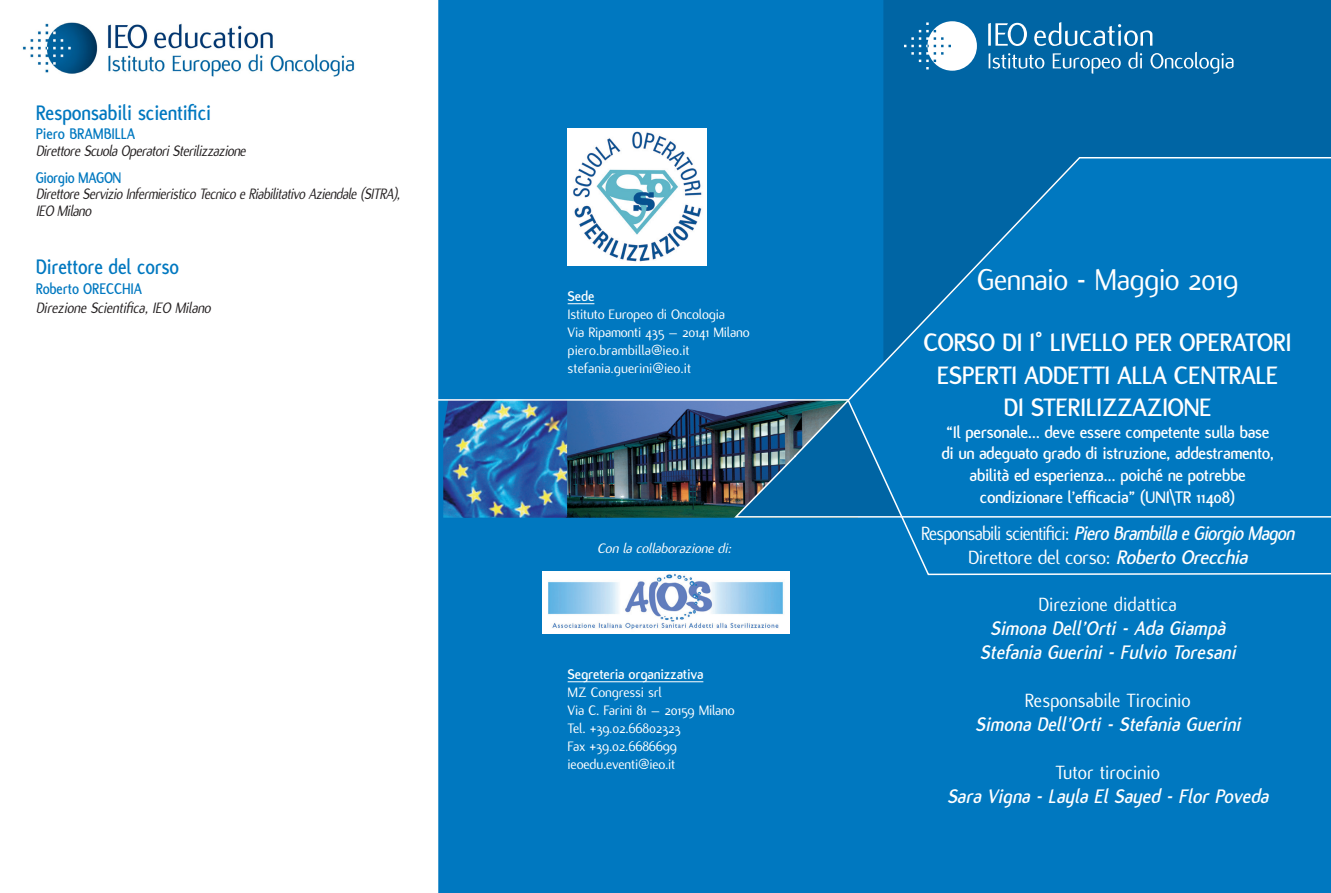
<style>
.page{position:relative;width:1331px;height:893px;background:#fff}
.page>*{position:absolute;margin:0;border:0;box-sizing:border-box;transform-origin:0 0}
.t1{font:33px "Flux";letter-spacing:-.02em;color:#fff}
.t2{font:700 27px/32.4px "Flux";letter-spacing:-.025em;color:#fff;text-align:center}
.t3{font:700 22.5px "Flux";letter-spacing:-.01em;color:#0078c0;scale:.92 1}
.t4{font:700 22.5px "Flux";letter-spacing:-.01em;color:#0078c0;scale:.9 1}
.t5{font:italic 700 21px "Flux";color:#fff;scale:.95 1}
.t6{font:21px "Flux";color:#fff;scale:.95 1}
.t7{font:italic 700 21px "Flux";letter-spacing:-.04em;color:#fff;scale:.92 1}
.t8{font:21px "Flux";letter-spacing:-.025em;color:#fff}
.t9{font:700 18px "Flux";letter-spacing:-.025em;color:#fff}
.t10{font:italic 16.5px "Flux";letter-spacing:-.03em;color:#231f20;scale:.87 1}
.t11{font:italic 16.5px "Flux";letter-spacing:-.03em;color:#231f20;scale:.89 1}
.t12{font:italic 16.5px "Flux";letter-spacing:-.01em;color:#231f20;scale:.9 1}
.t13{font:700 16.5px "Flux";letter-spacing:-.01em;color:#0078c0;scale:.9 1}
.t14{font:700 16.5px "Flux";letter-spacing:-.01em;color:#0078c0;scale:.92 1}
.t15{font:700 16.5px "Flux";letter-spacing:-.03em;color:#0078c0;scale:.89 1}
.t16{font:15px "Flux";letter-spacing:-.015em;color:#fff}
.t17{font:700 15px "Flux";letter-spacing:-.015em;color:#fff}
.t18{font:italic 15px "Flux";letter-spacing:-.015em;color:#fff}
.s1{font-weight:400;font-style:normal}
.s2{font-weight:700;font-style:italic}
</style>
<div class="page">
<div style="left:438px;top:0;width:893px;height:893px;background:#0078c0"></div>
<img style="left:443px;top:401px;width:289px;height:117px">
<div style="left:883px;top:0;width:448px;height:156px;background:#0065a4"></div>
<hr style="left:406px;top:399px;width:442px;height:2px;background:#fff">
<img style="left:732px;top:401px;width:114px;height:117px">
<svg style="left:792px;top:156px;width:539px;height:303px;background:#0275ba"></svg>
<div style="left:846px;top:399px;width:485px;height:177px;background:#0078c0"></div>
<svg style="left:568px;top:303px;width:26px;height:1px"></svg>
<hr style="left:568px;top:681px;width:135px;height:1px;background:#fff">
<img style="left:542px;top:571px;width:247px;height:63px">
<img style="left:22px;top:22px;width:333px;height:55px">
<svg style="left:989px;top:53px;width:55px;height:16px"></svg>
<svg style="left:1053px;top:53px;width:68px;height:21px"></svg>
<svg style="left:1128px;top:52px;width:14px;height:17px"></svg>
<svg style="left:1150px;top:52px;width:83px;height:22px;background:#3383b6"></svg>
<svg style="left:904px;top:21px;width:73px;height:50px"></svg>
<svg style="left:988px;top:23px;width:39px;height:23px"></svg>
<svg style="left:1034px;top:22px;width:118px;height:24px;background:#3c89b9"></svg>
<img style="left:567px;top:129px;width:139px;height:137px">
<p class="t3" style="left:36px;top:100px;width:192px">Responsabili scientifici</p>
<p class="t14" style="left:36px;top:125px;width:110px">Piero BRAMBILLA</p>
<p class="t11" style="left:36px;top:142px;width:237px">Direttore Scuola Operatori Sterilizzazione</p>
<p class="t15" style="left:36px;top:168px;width:98px">Giorgio MAGON</p>
<p class="t10" style="left:36px;top:185px;width:420px">Direttore Servizio Infermieristico Tecnico e Riabilitativo Aziendale (SITRA),</p>
<p class="t11" style="left:36px;top:202px;width:64px">IEO Milano</p>
<p class="t4" style="left:36px;top:255px;width:161px">Direttore del corso</p>
<p class="t13" style="left:36px;top:279px;width:120px">Roberto ORECCHIA</p>
<p class="t12" style="left:36px;top:299px;width:196px">Direzione Scientifica, IEO Milano</p>
<p class="t17" style="left:568px;top:288px;width:28px">Sede</p>
<p class="t16" style="left:568px;top:306px;width:159px">Istituto Europeo di Oncologia</p>
<p class="t16" style="left:568px;top:324px;width:183px">Via Ripamonti 435 – 20141 Milano</p>
<p class="t16" style="left:568px;top:342px;width:124px">piero.brambilla@ieo.it</p>
<p class="t16" style="left:568px;top:360px;width:125px">stefania.guerini@ieo.it</p>
<p class="t18" style="left:597px;top:540px;width:135px">Con la collaborazione di:</p>
<p class="t17" style="left:568px;top:666px;width:137px">Segreteria organizzativa</p>
<p class="t16" style="left:568px;top:684px;width:96px">MZ Congressi srl</p>
<p class="t16" style="left:568px;top:702px;width:169px">Via C. Farini 81 – 20159 Milano</p>
<p class="t16" style="left:568px;top:720px;width:115px">Tel. +39.02.66802323</p>
<p class="t16" style="left:568px;top:738px;width:111px">Fax +39.02.6686699</p>
<p class="t16" style="left:568px;top:756px;width:109px">ieoedu.eventi@ieo.it</p>
<p class="t1" style="left:977px;top:262px;width:263px">Gennaio - Maggio 2019</p>
<p class="t2" style="left:924px;top:327px;width:370px">CORSO DI I° LIVELLO PER OPERATORI<br>ESPERTI ADDETTI ALLA CENTRALE</p>
<p class="t2" style="left:1003px;top:392px;width:210px">DI STERILIZZAZIONE</p>
<p class="t9" style="left:946px;top:422px;width:325px">“Il personale… deve essere competente sulla base</p>
<p class="t9" style="left:941px;top:444px;width:334px">di un adeguato grado di istruzione, addestramento,</p>
<p class="t9" style="left:969px;top:465px;width:278px">abilità ed esperienza… poiché ne potrebbe</p>
<p class="t9" style="left:980px;top:487px;width:257px">condizionare l’efficacia” (UNI\TR 11408)</p>
<p class="t7" style="left:921px;top:521px;width:407px"><span class="s1">Responsabili scientifici:</span> Piero Brambilla e Giorgio Magon</p>
<p class="t8" style="left:968px;top:545px;width:281px">Direttore del corso: <span class="s2">Roberto Orecchia</span></p>
<p class="t6" style="left:1038px;top:593px;width:147px">Direzione didattica</p>
<p class="t5" style="left:990px;top:617px;width:249px">Simona Dell’Orti - Ada Giampà</p>
<p class="t5" style="left:980px;top:641px;width:270px">Stefania Guerini - Fulvio Toresani</p>
<p class="t6" style="left:1025px;top:689px;width:176px">Responsabile Tirocinio</p>
<p class="t5" style="left:975px;top:713px;width:281px">Simona Dell’Orti - Stefania Guerini</p>
<p class="t6" style="left:1055px;top:761px;width:112px">Tutor tirocinio</p>
<p class="t5" style="left:947px;top:785px;width:340px">Sara Vigna - Layla El Sayed - Flor Poveda</p>
</div>
